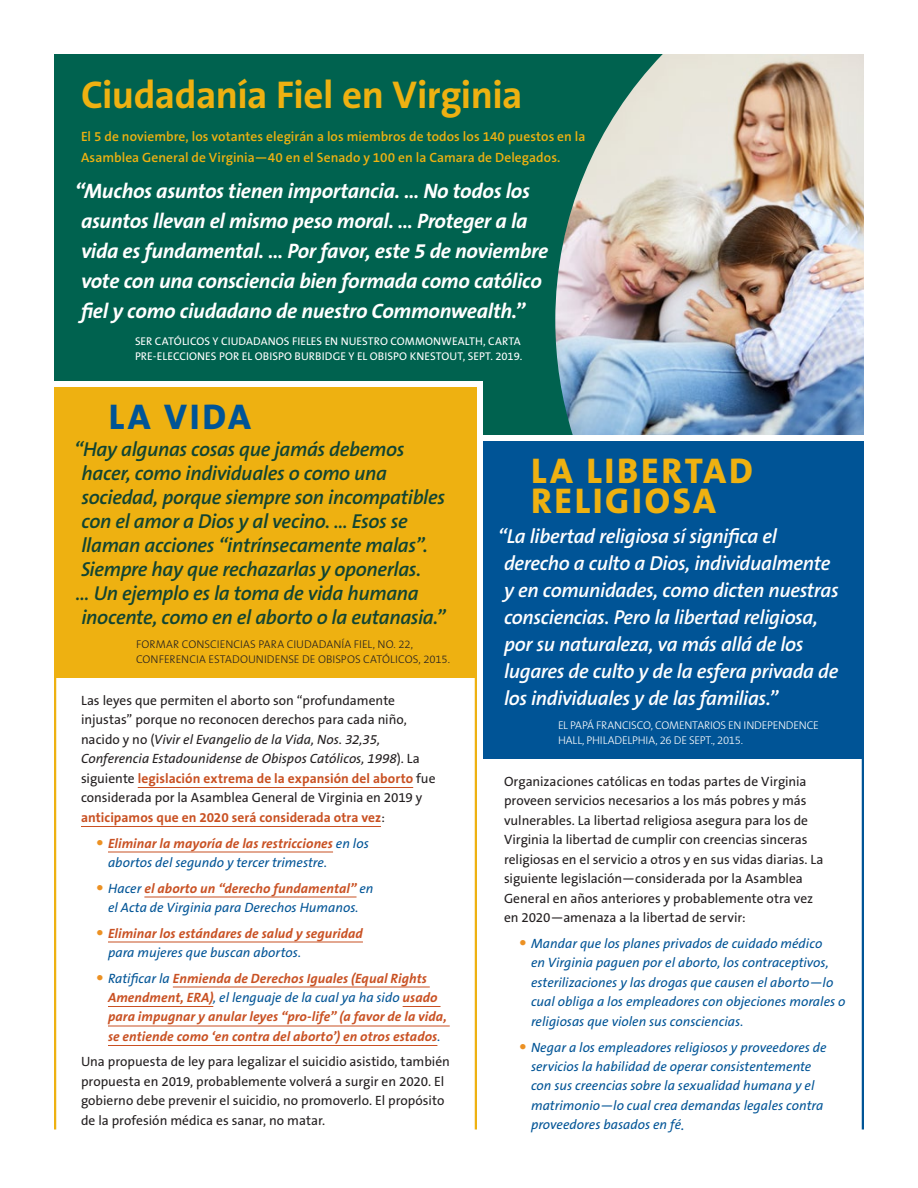
<style>
.page{position:relative;width:918px;height:1188px;background:#fff}
.page>*{position:absolute;margin:0;border:0;box-sizing:border-box;transform-origin:0 0}
.t1{font:700 39px "The Sans B7";letter-spacing:-.015em;color:#eeb111}
.t2{font:800 36px/30px "The Sans B8";letter-spacing:.075em;color:#eeb111}
.t3{font:800 36px "The Sans B8";letter-spacing:.075em;color:#005496}
.t4{font:italic 700 21px/30px "The Sans B7";letter-spacing:-.015em;color:#fff}
.t5{font:italic 600 20.25px/24px "The Sans B6";letter-spacing:-.02em;color:#114432}
.t6{font:italic 600 20.25px/27px "The Sans B6";letter-spacing:-.02em;color:#fff}
.t7{font:13.5px/19.5px "The Sans B5 Plain";color:#231f20}
.t8{font:italic 13.5px/19.5px "The Sans B5 Plain";color:#005496}
.t9{font:italic 700 13.5px/19.5px "The Sans B7";letter-spacing:.005em;color:#c95123}
.t10{font:600 13.5px/21px "The Sans B6";letter-spacing:.005em;color:#eeb111}
.t11{font:700 13.5px "The Sans B7";letter-spacing:.005em;color:#c95123}
.t12{font:11.25px/15px "The Sans B5 Plain";letter-spacing:.01em;color:#fff}
.t13{font:300 11.25px/15px "The Sans B3";letter-spacing:.005em;color:#231f20}
.t14{font:300 11.25px/15px "The Sans B3";letter-spacing:-.015em;color:#fff}
.s1{font-style:italic}
.s2{font-family:"The Sans B5 Plain";font-weight:400;color:#231f20}
.s3{font-style:normal;font-size:18px;color:#ec9123}
.s4{font-family:"The Sans B5 Plain";font-weight:400;color:#005496}
.s5{font-family:"The Sans B7";font-weight:700;color:#c95123}
.s6{font-family:"The Sans B7";font-weight:700;font-style:normal;font-size:18px;color:#ec9123}
.s7{font-size:15px}
</style>
<div class="page">
<div style="left:483px;top:381px;width:72px;height:54px;background:#00624f"></div>
<div style="left:54px;top:54px;width:501px;height:327px;background:#00624f"></div>
<img style="left:555px;top:54px;width:309px;height:381px">
<div style="left:483px;top:441px;width:381px;height:318px;background:#005496"></div>
<div style="left:54px;top:387px;width:423px;height:291px;background:#eeb111"></div>
<hr style="left:138px;top:787px;width:275px;height:1px;background:#c95123">
<hr style="left:81px;top:826px;width:300px;height:1px;background:#c95123">
<hr style="left:108px;top:852px;width:225px;height:1px;background:#c95123">
<hr style="left:144px;top:897px;width:213px;height:1px;background:#c95123">
<hr style="left:108px;top:942px;width:255px;height:1px;background:#c95123">
<hr style="left:173px;top:987px;width:257px;height:1px;background:#c95123">
<hr style="left:108px;top:1006px;width:105px;height:1px;background:#c95123">
<hr style="left:403px;top:1006px;width:38px;height:1px;background:#c95123">
<hr style="left:108px;top:1026px;width:342px;height:1px;background:#c95123">
<hr style="left:108px;top:1045px;width:329px;height:1px;background:#c95123">
<hr style="left:54px;top:657px;width:2px;height:473px;background:#eeb111">
<hr style="left:475px;top:657px;width:2px;height:473px;background:#eeb111">
<hr style="left:862px;top:483px;width:2px;height:647px;background:#005496">
<h1 class="t1" style="left:81px;top:74px;width:443px">Ciudadanía Fiel en Virginia</h1>
<p class="t10" style="left:81px;top:126px;width:506px">El 5 de noviembre, los votantes elegirán a los miembros de todos los 140 puestos en la<br>Asamblea General de Virginia—40 en el Senado y 100 en la Camara de Delegados.</p>
<p class="t4" style="left:75px;top:177px;width:475px">“Muchos asuntos tienen importancia. … No todos los asuntos llevan el mismo peso moral. … Proteger a la vida es fundamental. … Por favor, este 5 de noviembre vote con una consciencia bien formada como católico fiel y como ciudadano de nuestro Commonwealth.”</p>
<p class="t12" style="left:135px;top:334px;width:389px">SER CATÓLICOS Y CIUDADANOS FIELES EN NUESTRO COMMONWEALTH, CARTA<br>PRE-ELECCIONES POR EL OBISPO BURBIDGE Y EL OBISPO KNESTOUT, SEPT. 2019.</p>
<h2 class="t3" style="left:109px;top:398px;width:144px">LA VIDA</h2>
<p class="t5" style="left:74px;top:438px;width:373px">“Hay algunas cosas que jamás debemos hacer, como individuales o como una sociedad, porque siempre son incompatibles con el amor a Dios y al vecino. … Esos se llaman acciones “intrínsecamente malas”.<br>Siempre hay que rechazarlas y oponerlas.<br>… Un ejemplo es la toma de vida humana inocente, como en el aborto o la eutanasia.”</p>
<p class="t13" style="left:136px;top:637px;width:316px">FORMAR CONSCIENCIAS PARA CIUDADANÍA FIEL, NO. 22,<br>CONFERENCIA ESTADOUNIDENSE DE OBISPOS CATÓLICOS, 2015.</p>
<p class="t7" style="left:81px;top:691px;width:340px">Las leyes que permiten el aborto son “profundamente injustas” porque no reconocen derechos para cada niño, nacido y no (<span class="s1">Vivir el Evangelio de la Vida, Nos. 32,35, Conferencia Estadounidense de Obispos Católicos, 1998</span>). La</p>
<p class="t11" style="left:81px;top:771px;width:356px"><span class="s2">siguiente</span> legislación extrema de la expansión del aborto <span class="s2">fue</span></p>
<p class="t7" style="left:81px;top:789px;width:343px">considerada por la Asamblea General de Virginia en 2019 y</p>
<p class="t11" style="left:81px;top:810px;width:305px">anticipamos que en 2020 será considerada otra vez<span class="s2">:</span></p>
<p class="t9" style="left:96px;top:834px;width:274px"><span class="s3">•</span> Eliminar la mayoría de las restricciones <span class="s4">en los</span></p>
<p class="t8" style="left:108px;top:853px;width:221px">abortos del segundo y tercer trimestre.</p>
<p class="t9" style="left:96px;top:879px;width:279px"><span class="s3">•</span> <span class="s4">Hacer</span> el aborto un “derecho fundamental” <span class="s4">en</span></p>
<p class="t8" style="left:108px;top:898px;width:252px">el Acta de Virginia para Derechos Humanos.</p>
<p class="t9" style="left:96px;top:924px;width:268px"><span class="s3">•</span> Eliminar los estándares de salud y seguridad</p>
<p class="t8" style="left:108px;top:943px;width:195px">para mujeres que buscan abortos.</p>
<p class="t9" style="left:96px;top:969px;width:332px"><span class="s3">•</span> <span class="s4">Ratificar la</span> Enmienda de Derechos Iguales (Equal Rights</p>
<p class="t8" style="left:108px;top:988px;width:331px"><span class="s5">Amendment, ERA)</span>, el lenguaje de la cual ya ha sido <span class="s5">usado</span></p>
<p class="t9" style="left:108px;top:1008px;width:340px">para impugnar y anular leyes “pro-life” (a favor de la vida, se entiende como ‘en contra del aborto’) en otros estados<span class="s4">.</span></p>
<p class="t7" style="left:81px;top:1053px;width:370px">Una propuesta de ley para legalizar el suicidio asistido, también propuesta en 2019, probablemente volverá a surgir en 2020. El gobierno debe prevenir el suicidio, no promoverlo. El propósito de la profesión médica es sanar, no matar.</p>
<h2 class="t2" style="left:531px;top:457px;width:223px">LA LIBERTAD<br>RELIGIOSA</h2>
<p class="t6" style="left:504px;top:523px;width:336px;text-indent:-6px">“La libertad religiosa sí significa el derecho a culto a Dios, individualmente y en comunidades, como dicten nuestras consciencias. Pero la libertad religiosa, por su naturaleza, va más allá de los lugares de culto y de la esfera privada de los individuales y de las familias.”</p>
<p class="t14" style="left:558px;top:718px;width:262px">EL PAPÁ FRANCISCO, COMENTARIOS EN INDEPENDENCE<br>HALL, PHILADELPHIA, 26 DE SEPT., 2015.</p>
<p class="t7" style="left:504px;top:772px;width:321px">Organizaciones católicas en todas partes de Virginia proveen servicios necesarios a los más pobres y más vulnerables. La libertad religiosa asegura para los de Virginia la libertad de cumplir con creencias sinceras religiosas en el servicio a otros y en sus vidas diarias. La siguiente legislación—considerada por la Asamblea General en años anteriores y probablemente otra vez en 2020—amenaza a la libertad de servir:</p>
<p class="t8" style="left:531px;top:934px;width:316px;text-indent:-12px"><span class="s6">•</span> Mandar que los planes privados de cuidado médico<br>en Virginia paguen por el aborto, los contraceptivos, esterilizaciones y las drogas que causen el aborto—lo cual obliga a los empleadores con objeciones morales o religiosas que violen sus consciencias.</p>
<p class="t8" style="left:531px;top:1038px;width:297px;text-indent:-12px"><span class="s6">•</span> Negar a los empleadores religiosos y proveedores de servicios la habilidad de operar consistentemente con sus creencias sobre la sexualidad humana y el matrimonio—lo cual crea demandas legales contra proveedores basados en fé<span class="s7">.</span></p>
</div>
